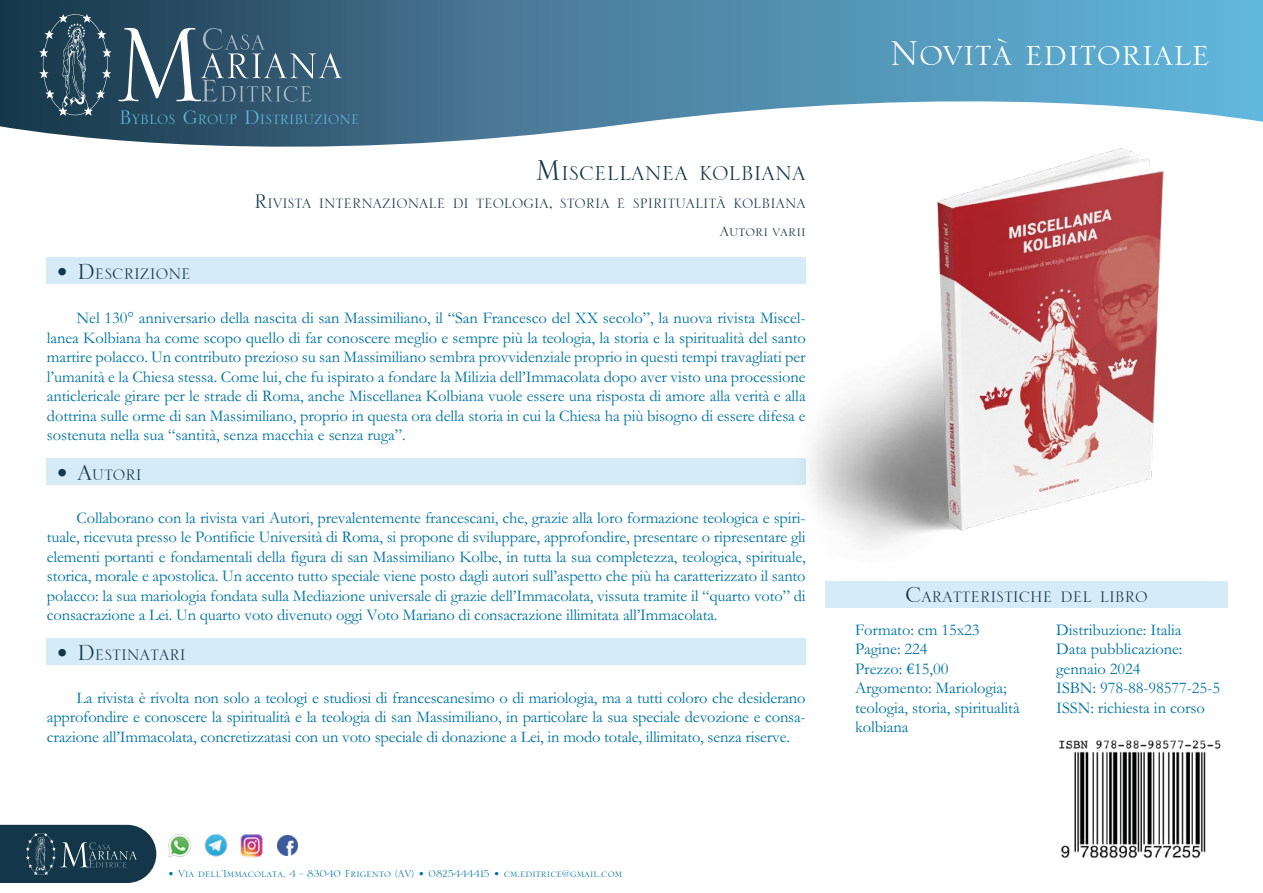
<style>
.page{position:relative;width:1263px;height:893px;background:#fff}
.page>*{position:absolute;margin:0;border:0;box-sizing:border-box;transform-origin:0 0}
.t1{font:45px "Serlio LH";color:#fff}
.t2{font:26.25px "Serlio LH";color:#133648}
.t3{font:19.95px "Serlio LH";color:#133648}
.t4{font:18px "Serlio LH";color:#133648}
.t5{font:17.85px "Serlio LH";color:#133648}
.t6{font:17.85px "Serlio LH";color:#62bae1}
.t7{font:16.5px/19.5px "Garamond";letter-spacing:-.005em;color:#0074a3;text-align:justify}
.t8{font:13.05px "Serlio LH";color:#0074a3}
.s1{font-size:25.5px}
.s2{font-size:37.5px}
.s3{font-size:28.5px}
.s4{font-family:"Minion Pro"}
</style>
<div class="page">
<svg style="left:0;top:0;width:1263px;height:147px;background:#598ca8"></svg>
<div style="left:825px;top:581px;width:403px;height:27px;background:#d6ebf8"></div>
<div style="left:47px;top:257px;width:759px;height:27px;background:#d6ebf8"></div>
<div style="left:47px;top:458px;width:759px;height:27px;background:#d6ebf8"></div>
<div style="left:47px;top:638px;width:759px;height:27px;background:#d6ebf8"></div>
<svg style="left:39px;top:14px;width:72px;height:102px;background:#375566"></svg>
<svg style="left:119px;top:28px;width:223px;height:74px;background:#4b6a7e"></svg>
<svg style="left:0;top:825px;width:156px;height:58px;background:#264657"></svg>
<img style="left:1059px;top:739px;width:162px;height:120px">
<img style="left:772px;top:111px;width:458px;height:436px">
<img style="left:240px;top:834px;width:23px;height:23px">
<img style="left:204px;top:834px;width:24px;height:23px">
<img style="left:168px;top:834px;width:24px;height:23px">
<img style="left:277px;top:835px;width:21px;height:21px">
<p class="t6" style="left:119px;top:110px;width:242px"><span class="s1">B</span>yblos <span class="s1">G</span>roup <span class="s1">D</span>istribuzione</p>
<h2 class="t2" style="left:535px;top:160px;width:272px"><span class="s2">M</span>iscellanea kolbiana</h2>
<p class="t5" style="left:254px;top:194px;width:553px"><span class="s1">R</span>ivista internazionale di teologia<span class="s1">,</span> storia e spiritualità kolbiana</p>
<p class="t4" style="left:720px;top:222px;width:88px">Autori varii</p>
<p class="t3" style="left:55px;top:263px;width:137px"><span class="s3">• D</span>escrizione</p>
<p class="t7" style="left:47px;top:308px;width:760px;text-indent:30px">Nel 130° anniversario della nascita di san Massimiliano, il “San Francesco del XX secolo”, la nuova rivista Miscel&shy;lanea Kolbiana ha come scopo quello di far conoscere meglio e sempre più la teologia, la storia e la spiritualità del santo martire polacco. Un contributo prezioso su san Massimiliano sembra provvidenziale proprio in questi tempi travagliati per l’umanità e la Chiesa stessa. Come lui, che fu ispirato a fondare la Milizia dell’Immacolata dopo aver visto una processione anticlericale girare per le strade di Roma, anche Miscellanea Kolbiana vuole essere una risposta di amore alla verità e alla dottrina sulle orme di san Massimiliano, proprio in questa ora della storia in cui la Chiesa ha più bisogno di essere difesa e sostenuta nella sua “santità, senza macchia e senza ruga”.</p>
<p class="t3" style="left:55px;top:464px;width:88px"><span class="s3">• A</span>utori</p>
<p class="t7" style="left:47px;top:508px;width:760px;text-indent:30px">Collaborano con la rivista vari Autori, prevalentemente francescani, che, grazie alla loro formazione teologica e spiri&shy;tuale, ricevuta presso le Pontificie Università di Roma, si propone di sviluppare, approfondire, presentare o ripresentare gli elementi portanti e fondamentali della figura di san Massimiliano Kolbe, in tutta la sua completezza, teologica, spirituale, storica, morale e apostolica. Un accento tutto speciale viene posto dagli autori sull’aspetto che più ha caratterizzato il santo polacco: la sua mariologia fondata sulla Mediazione universale di grazie dell’Immacolata, vissuta tramite il “quarto voto” di consacrazione a Lei. Un quarto voto divenuto oggi Voto Mariano di consacrazione illimitata all’Immacolata.</p>
<p class="t3" style="left:55px;top:644px;width:132px"><span class="s3">• D</span>estinatari</p>
<p class="t7" style="left:47px;top:688px;width:760px;text-indent:30px">La rivista è rivolta non solo a teologi e studiosi di francescanesimo o di mariologia, ma a tutti coloro che desiderano approfondire e conoscere la spiritualità e la teologia di san Massimiliano, in particolare la sua speciale devozione e consa&shy;crazione all’Immacolata, concretizzatasi con un voto speciale di donazione a Lei, in modo totale, illimitato, senza riserve.</p>
<h1 class="t1" style="left:890px;top:30px;width:322px">Novità editoriale</h1>
<p class="t3" style="left:905px;top:587px;width:244px"><span class="s3">C</span>aratteristiche del libro</p>
<p class="t7" style="left:855px;top:619px;width:166px;text-align:left">Formato: cm 15x23<br>Pagine: 224<br>Prezzo: <span class="s4">€</span>15,00<br>Argomento: Mariologia; teologia, storia, spiritualità kolbiana</p>
<p class="t7" style="left:1056px;top:619px;width:165px;text-align:left">Distribuzione: Italia<br>Data pubblicazione: gennaio 2024<br>ISBN: 978-88-98577-25-5<br>ISSN: richiesta in corso</p>
<p class="t8" style="left:168px;top:867px;width:456px">• Via dell’Immacolata, 4 - 83040 Frigento (AV) • 0825444415 • cm.editrice@gmail.com</p>
</div>
